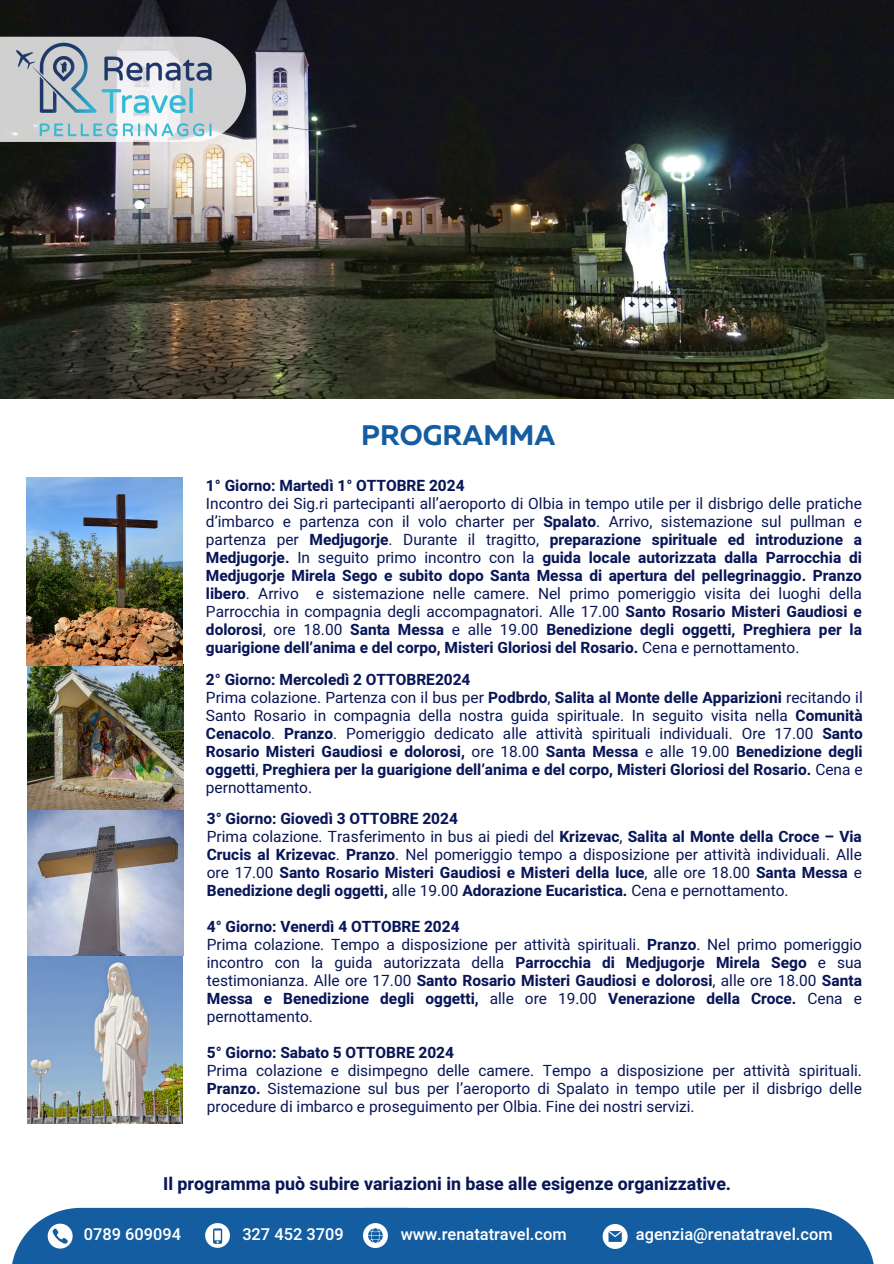
<style>
.page{position:relative;width:894px;height:1264px;background:#fff}
.page>*{position:absolute;margin:0;border:0;box-sizing:border-box;transform-origin:0 0}
.t1{font:700 28.2px "Muller";color:#145da0}
.t2{font:700 17.7px "Heebo";color:#091657}
.t3{font:500 16.35px "Heebo";color:#fff}
.t4{font:15.45px/18px "Heebo";color:#091657;text-align:justify}
.t5{font:700 15.45px/18px "Heebo";color:#091657;text-align:justify}
.s1{font-weight:700}
.s2{font-weight:400}
</style>
<div class="page">
<img style="left:0;top:0;width:893px;height:399px">
<img style="left:27px;top:955px;width:155px;height:168px">
<img style="left:26px;top:477px;width:158px;height:478px">
<svg style="left:0;top:37px;width:246px;height:105px;background:#b8b8ba"></svg>
<img style="left:14px;top:41px;width:198px;height:96px">
<div style="left:363px;top:1207px;width:511px;height:56px;background:#145da0"></div>
<div style="left:11px;top:1207px;width:398px;height:56px;background:#145da0"></div>
<svg style="left:602px;top:1224px;width:25px;height:24px"></svg>
<svg style="left:363px;top:1222px;width:24px;height:25px"></svg>
<svg style="left:368px;top:1228px;width:14px;height:14px"></svg>
<svg style="left:205px;top:1223px;width:25px;height:24px"></svg>
<div style="left:48px;top:1223px;width:24px;height:25px;background:#fff;border-radius:50%"></div>
<svg style="left:52px;top:1228px;width:16px;height:15px"></svg>
<p class="t1" style="left:361px;top:423px;width:195px">PROGRAMMA</p>
<p class="t5" style="left:206px;top:477px;width:260px">1° Giorno: Martedì 1° OTTOBRE 2024</p>
<p class="t4" style="left:206px;top:495px;width:657px">Incontro dei Sig.ri partecipanti all’aeroporto di Olbia in tempo utile per il disbrigo delle pratiche d’imbarco e partenza con il volo charter per <span class="s1">Spalato</span>. Arrivo, sistemazione sul pullman e partenza per <span class="s1">Medjugorje</span>. Durante il tragitto, <span class="s1">preparazione spirituale ed introduzione a Medjugorje.</span> In seguito primo incontro con la <span class="s1">guida locale autorizzata dalla Parrocchia di Medjugorje Mirela Sego e subito dopo Santa Messa di apertura del pellegrinaggio. Pranzo libero</span>. Arrivo e sistemazione nelle camere. Nel primo pomeriggio visita dei luoghi della Parrocchia in compagnia degli accompagnatori. Alle 17.00 <span class="s1">Santo Rosario Misteri Gaudiosi e dolorosi</span>, ore 18.00 <span class="s1">Santa Messa</span> e alle 19.00 <span class="s1">Benedizione degli oggetti, Preghiera per la guarigione dell’anima e del corpo, Misteri Gloriosi del Rosario.</span> Cena e pernottamento.</p>
<p class="t5" style="left:206px;top:670px;width:266px">2° Giorno: Mercoledì 2 OTTOBRE2024</p>
<p class="t4" style="left:206px;top:688px;width:658px">Prima colazione. Partenza con il bus per <span class="s1">Podbrdo</span>, <span class="s1">Salita al Monte delle Apparizioni</span> recitando il Santo Rosario in compagnia della nostra guida spirituale. In seguito visita nella <span class="s1">Comunità Cenacolo</span>. <span class="s1">Pranzo</span>. Pomeriggio dedicato alle attività spirituali individuali. Ore 17.00 <span class="s1">Santo Rosario Misteri Gaudiosi e dolorosi,</span> ore 18.00 <span class="s1">Santa Messa</span> e alle 19.00 <span class="s1">Benedizione degli oggetti</span>, <span class="s1">Preghiera per la guarigione dell’anima e del corpo, Misteri Gloriosi del Rosario.</span> Cena e pernottamento.</p>
<p class="t5" style="left:207px;top:810px;width:252px">3° Giorno: Giovedì 3 OTTOBRE 2024</p>
<p class="t5" style="left:207px;top:828px;width:656px"><span class="s2">Prima colazione. Trasferimento in bus ai piedi del</span> Krizevac<span class="s2">,</span> Salita al Monte della Croce – Via Crucis al Krizevac<span class="s2">.</span> Pranzo<span class="s2">. Nel pomeriggio tempo a disposizione per attività individuali. Alle ore 17.00</span> Santo Rosario Misteri Gaudiosi e Misteri della luce<span class="s2">, alle ore 18.00</span> Santa Messa <span class="s2">e </span>Benedizione degli oggetti, <span class="s2">alle 19.00</span> Adorazione Eucaristica. <span class="s2">Cena e pernottamento.</span></p>
<p class="t5" style="left:207px;top:918px;width:254px">4° Giorno: Venerdì 4 OTTOBRE 2024</p>
<p class="t4" style="left:207px;top:936px;width:656px">Prima colazione. Tempo a disposizione per attività spirituali. <span class="s1">Pranzo</span>. Nel primo pomeriggio incontro con la guida autorizzata della <span class="s1">Parrocchia di Medjugorje Mirela Sego</span> e sua testimonianza. Alle ore 17.00 <span class="s1">Santo Rosario Misteri Gaudiosi e dolorosi</span>, alle ore 18.00 <span class="s1">Santa Messa e Benedizione degli oggetti,</span> alle ore 19.00 <span class="s1">Venerazione della Croce.</span> Cena e pernottamento.</p>
<p class="t5" style="left:207px;top:1044px;width:249px">5° Giorno: Sabato 5 OTTOBRE 2024</p>
<p class="t4" style="left:207px;top:1062px;width:656px">Prima colazione e disimpegno delle camere. Tempo a disposizione per attività spirituali.<br><span class="s1">Pranzo.</span> Sistemazione sul bus per l’aeroporto di Spalato in tempo utile per il disbrigo delle procedure di imbarco e proseguimento per Olbia. Fine dei nostri servizi.</p>
<p class="t2" style="left:163px;top:1171px;width:569px">Il programma può subire variazioni in base alle esigenze organizzative.</p>
<h2 class="t3" style="left:84px;top:1223px;width:99px">0789 609094</h2>
<h2 class="t3" style="left:242px;top:1223px;width:103px">327 452 3709</h2>
<h2 class="t3" style="left:400px;top:1223px;width:167px">www.renatatravel.com</h2>
<h2 class="t3" style="left:635px;top:1223px;width:198px">agenzia@renatatravel.com</h2>
</div>
